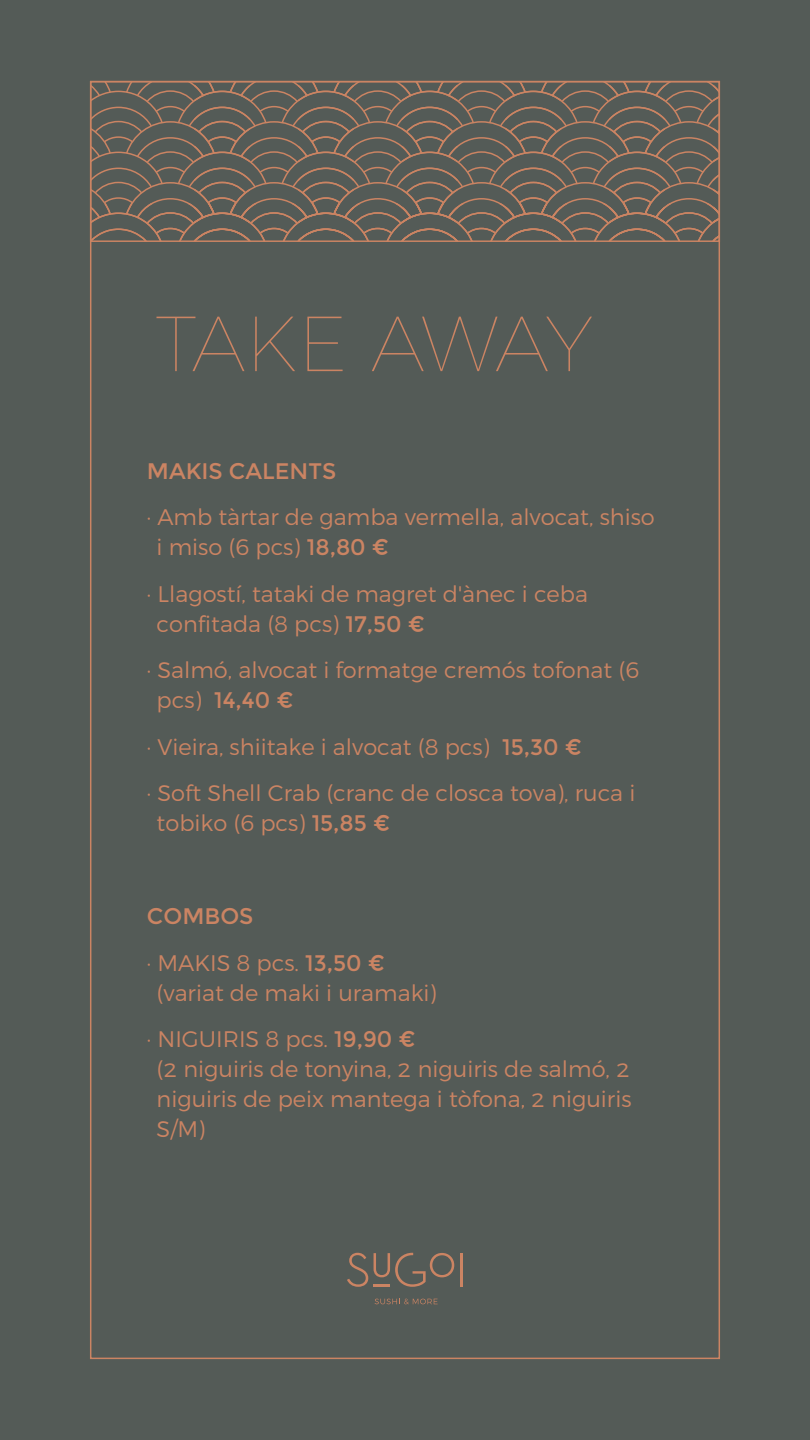
<style>
.page{position:relative;width:810px;height:1440px;background:#545b57}
.page>*{position:absolute;margin:0;border:0;box-sizing:border-box;transform-origin:0 0}
.t1{font:100 77.93px "Montserrat";letter-spacing:-.04em;color:#cb8463}
.t2{font:300 22.5px/30px "Montserrat";color:#cb8463}
.t3{font:22.5px/46.5px "Montserrat";color:#cb8463}
.s1{font-weight:400}
.s2{font-weight:300}
</style>
<div class="page">
<svg style="left:375px;top:1299px;width:63px;height:5px"></svg>
<svg style="left:347px;top:1253px;width:21px;height:34px"></svg>
<hr style="left:460px;top:1253px;width:3px;height:33px;background:#cb8463">
<svg style="left:374px;top:1253px;width:80px;height:34px"></svg>
<svg style="left:93px;top:84px;width:624px;height:155px"></svg>
<div style="left:90px;top:81px;width:630px;height:161px;border:2px solid #cb8463"></div>
<h1 class="t1" style="left:155px;top:293px;width:439px">TAKE AWAY</h1>
<p class="t3" style="left:147px;top:447px;width:191px">MAKIS CALENTS</p>
<p class="t2" style="left:157px;top:502px;width:500px;text-indent:-10px">· Amb tàrtar de gamba vermella, alvocat, shiso i miso (6 pcs) <span class="s1">18,80 €</span></p>
<p class="t2" style="left:157px;top:578px;width:433px;text-indent:-10px">· Llagostí, tataki de magret d'ànec i ceba confitada (8 pcs) <span class="s1">17,50 €</span></p>
<p class="t2" style="left:157px;top:655px;width:484px;text-indent:-10px">· Salmó, alvocat i formatge cremós tofonat (6 pcs) <span class="s1">14,40 €</span></p>
<p class="t2" style="left:147px;top:723px;width:490px;line-height:46.5px">· Vieira, shiitake i alvocat (8 pcs) <span class="s1">15,30 €<br></span>· Soft Shell Crab (cranc de closca tova), ruca i</p>
<p class="t2" style="left:157px;top:808px;width:235px">tobiko (6 pcs) <span class="s1">15,85 €</span></p>
<p class="t3" style="left:147px;top:893px;width:240px">COMBOS<br><span class="s2">· MAKIS 8 pcs.</span> 13,50 €</p>
<p class="t2" style="left:147px;top:969px;width:291px;line-height:46.5px;text-indent:10px">(variat de maki i uramaki) · NIGUIRIS 8 pcs. <span class="s1">19,90 €</span></p>
<p class="t2" style="left:157px;top:1054px;width:476px;text-align:justify">(2 niguiris de tonyina, 2 niguiris de salmó, 2 niguiris de peix mantega i tòfona, 2 niguiris S/M)</p>
</div>
